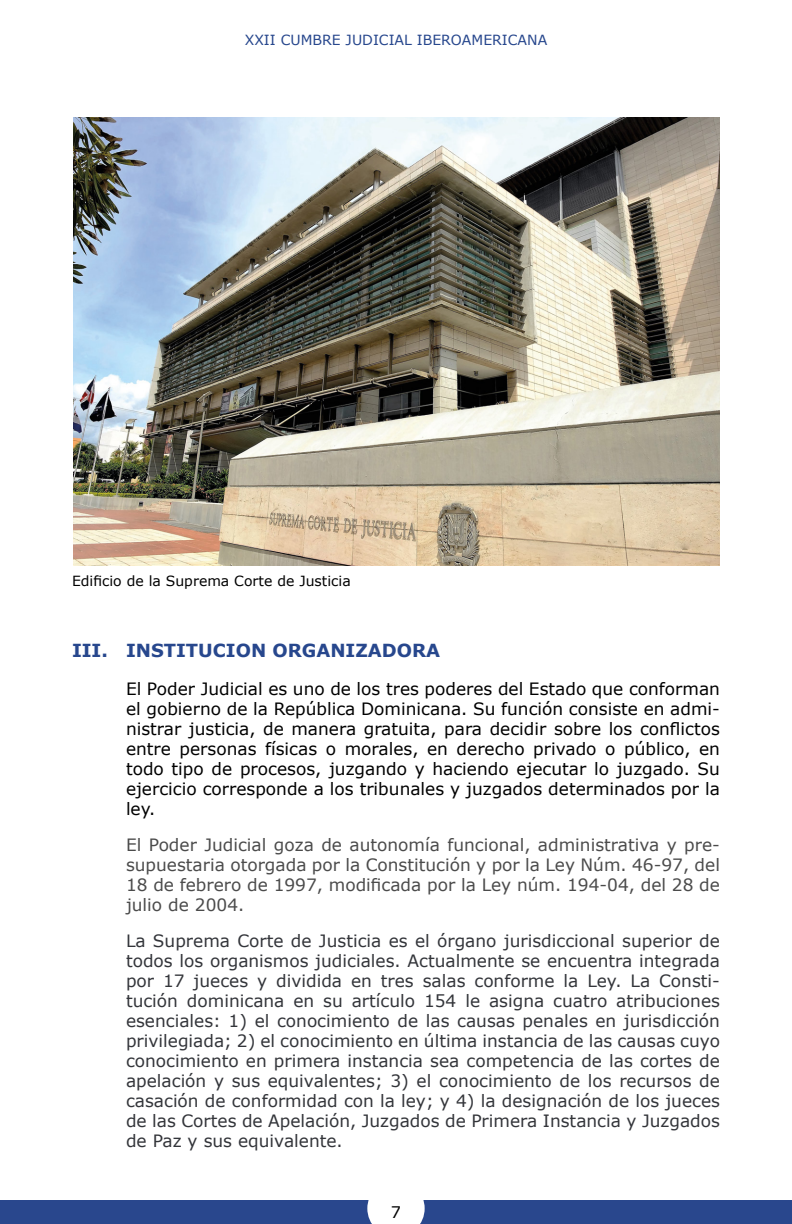
<style>
.page{position:relative;width:792px;height:1224px;background:#fff}
.page>*{position:absolute;margin:0;border:0;box-sizing:border-box;transform-origin:0 0}
.t1{font:700 18px "Verdana";color:#27478d}
.t2{font:17px/20px "Verdana";color:#33353a;text-align:justify}
.t3{font:17px/20px "Verdana";color:#000;text-align:justify}
.t4{font:17px/20px "Verdana";color:#4b4b4b;text-align:justify}
.t5{font:16px "Verdana";color:#000}
.t6{font:14px "Verdana";color:#000}
.t7{font:14px "Verdana";color:#27478d}
</style>
<div class="page">
<div style="left:0;top:1201px;width:792px;height:23px;background:#29478d"></div>
<svg style="left:367px;top:1200px;width:58px;height:24px"></svg>
<img style="left:73px;top:117px;width:647px;height:449px">
<p class="t7" style="left:245px;top:30px;width:304px">XXII CUMBRE JUDICIAL IBEROAMERICANA</p>
<p class="t6" style="left:72px;top:572px;width:280px">Edificio de la Suprema Corte de Justicia</p>
<p class="t1" style="left:72px;top:638px;width:370px">III. INSTITUCION ORGANIZADORA</p>
<p class="t3" style="left:126px;top:679px;width:596px">El Poder Judicial es uno de los tres poderes del Estado que conforman el gobierno de la República Dominicana. Su función consiste en admi&shy;nistrar justicia, de manera gratuita, para decidir sobre los conflictos entre personas físicas o morales, en derecho privado o público, en todo tipo de procesos, juzgando y haciendo ejecutar lo juzgado. Su ejercicio corresponde a los tribunales y juzgados determinados por la ley.</p>
<p class="t4" style="left:126px;top:835px;width:596px">El Poder Judicial goza de autonomía funcional, administrativa y pre&shy;supuestaria otorgada por la Constitución y por la Ley Núm. 46-97, del 18 de febrero de 1997, modificada por la Ley núm. 194-04, del 28 de julio de 2004.</p>
<p class="t2" style="left:126px;top:931px;width:596px">La Suprema Corte de Justicia es el órgano jurisdiccional superior de todos los organismos judiciales. Actualmente se encuentra integrada por 17 jueces y dividida en tres salas conforme la Ley. La Consti&shy;tución dominicana en su artículo 154 le asigna cuatro atribuciones esenciales: 1) el conocimiento de las causas penales en jurisdicción privilegiada; 2) el conocimiento en última instancia de las causas cuyo conocimiento en primera instancia sea competencia de las cortes de apelación y sus equivalentes; 3) el conocimiento de los recursos de casación de conformidad con la ley; y 4) la designación de los jueces de las Cortes de Apelación, Juzgados de Primera Instancia y Juzgados de Paz y sus equivalente.</p>
<p class="t5" style="left:391px;top:1202px;width:12px">7</p>
</div>
